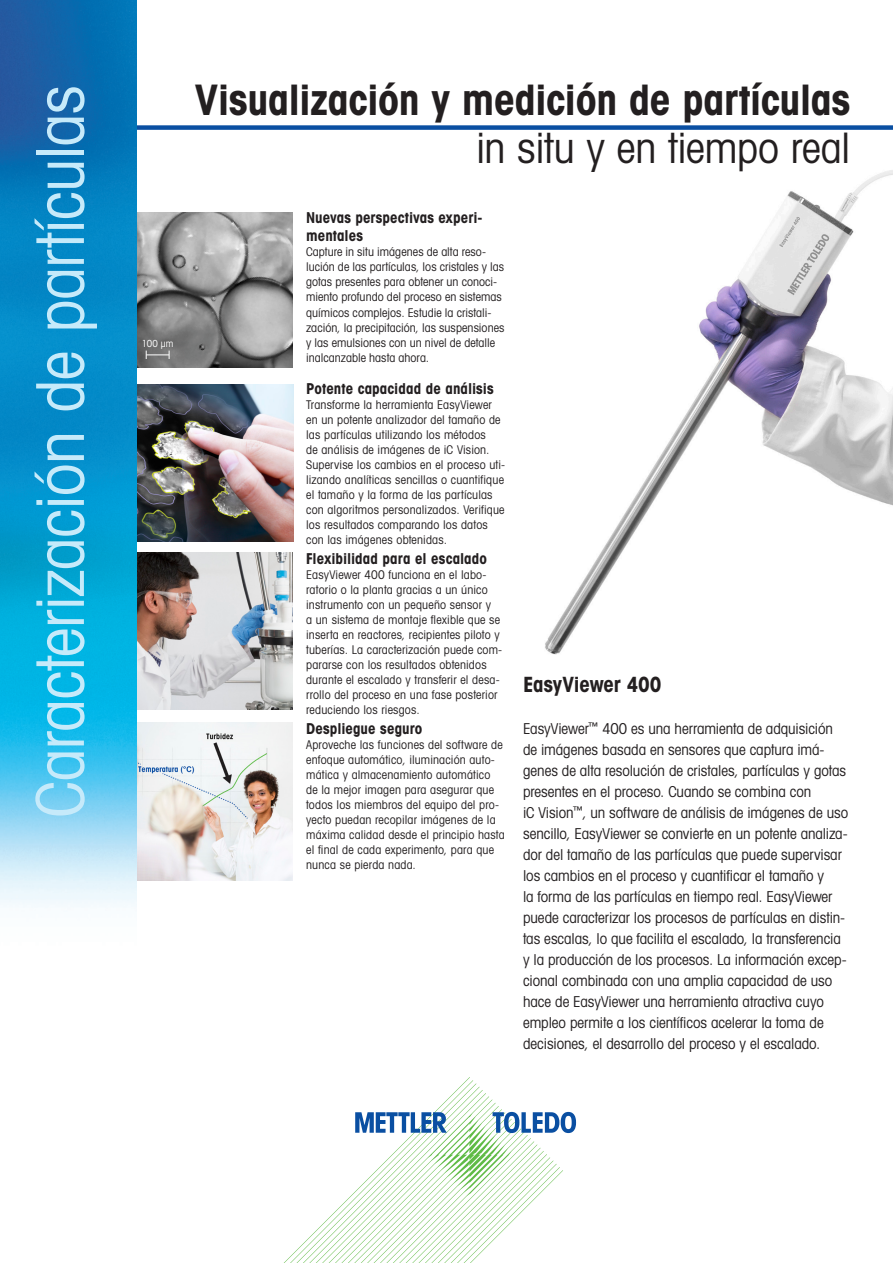
<style>
.page{position:relative;width:893px;height:1263px;background:#fff}
.page>*{position:absolute;margin:0;border:0;box-sizing:border-box;transform-origin:0 0}
.t1{font:66px "Avant Gardefor MT Bk";letter-spacing:-.015em;color:#c6eafa}
._02_2_headline_book{font:42px/48px "Avant Gardefor MT Bd";letter-spacing:-.01em;color:#231f20;text-align:right}
._03_subhead_14_pt{font:21px "Avant Gardefor MT Bd";letter-spacing:-.01em;color:#231f20}
._04_running_text_10_14_pt{font:15px/21px "Avant Gardefor MT Bk";letter-spacing:-.005em;color:#231f20}
.Bildlegende_linksbündig{font:15px "Avant Gardefor MT Bd";letter-spacing:.005em;color:#231f20}
._12_Running_Subhead_10_14{font:15px/18px "Avant Gardefor MT Bd";color:#231f20}
.Lauf10_14{font:15px "Avant Gardefor MT Bd";letter-spacing:.005em;color:#231f20}
.Lauf10_14-2{font:12px/15px "Avant Gardefor MT Bk";letter-spacing:.015em;color:#231f20}
._14_Captions_8_10{font:12px/15px "Avant Gardefor MT Bk";letter-spacing:.005em;color:#231f20}
.t2{font:9.75px "Avant Gardefor MT Bk";color:#fff}
.s1{font-family:"Avant Gardefor MT Bk"}
</style>
<div class="page">
<img style="left:545px;top:170px;width:348px;height:485px">
<img style="left:136px;top:723px;width:156px;height:157px">
<img style="left:136px;top:384px;width:157px;height:157px">
<img style="left:136px;top:213px;width:156px;height:155px">
<img style="left:136px;top:552px;width:156px;height:157px">
<div style="left:111px;top:125px;width:782px;height:5px;background:#0a4fa2"></div>
<img style="left:0;top:0;width:136px;height:908px">
<svg style="left:284px;top:1077px;width:292px;height:186px"></svg>
<div style="left:150px;top:333px;width:44px;height:33px;background:#231f20;opacity:.75"></div>
<svg style="left:146px;top:351px;width:24px;height:8px"></svg>
<p class="t1" style="left:19px;top:817px;width:734px;rotate:-90deg">Caracterización de partículas</p>
<p class="t2" style="left:142px;top:338px;width:33px">100 µm</p>
<p class="_02_2_headline_book" style="left:195px;top:75px;width:657px">Visualización y medición de partículas <span class="s1">in situ y en tiempo real</span></p>
<p class="_12_Running_Subhead_10_14" style="left:306px;top:209px;width:178px">Nuevas perspectivas experi&shy;mentales</p>
<p class="_14_Captions_8_10" style="left:306px;top:244px;width:200px">Capture in situ imágenes de alta reso&shy;lución de las partículas, los cristales y las gotas presentes para obtener un conoci&shy;miento profundo del proceso en sistemas químicos complejos. Estudie la cristali&shy;zación, la precipitación, las suspensiones y las emulsiones con un nivel de detalle inalcanzable hasta ahora.</p>
<p class="Bildlegende_linksbündig" style="left:306px;top:379px;width:189px">Potente capacidad de análisis</p>
<p class="Lauf10_14-2" style="left:306px;top:396px;width:201px">Transforme la herramienta EasyViewer en un potente analizador del tamaño de las partículas utilizando los métodos<br>de análisis de imágenes de iC Vision.<br>Supervise los cambios en el proceso uti&shy;lizando analíticas sencillas o cuantifique el tamaño y la forma de las partículas con algoritmos personalizados. Verifique los resultados comparando los datos con las imágenes obtenidas.</p>
<p class="Bildlegende_linksbündig" style="left:306px;top:549px;width:182px">Flexibilidad para el escalado</p>
<p class="Lauf10_14-2" style="left:306px;top:567px;width:198px">EasyViewer 400 funciona en el labo&shy;ratorio o la planta gracias a un único instrumento con un pequeño sensor y<br>a un sistema de montaje flexible que se inserta en reactores, recipientes piloto y tuberías. La caracterización puede com&shy;pararse con los resultados obtenidos durante el escalado y transferir el desa&shy;rrollo del proceso en una fase posterior reduciendo los riesgos.</p>
<p class="Lauf10_14" style="left:306px;top:719px;width:118px">Despliegue seguro</p>
<p class="Lauf10_14-2" style="left:306px;top:737px;width:200px">Aproveche las funciones del software de enfoque automático, iluminación auto&shy;mática y almacenamiento automático de la mejor imagen para asegurar que todos los miembros del equipo del pro&shy;yecto puedan recopilar imágenes de la máxima calidad desde el principio hasta el final de cada experimento, para que nunca se pierda nada.</p>
<p class="_03_subhead_14_pt" style="left:523px;top:671px;width:140px">EasyViewer 400</p>
<p class="_04_running_text_10_14_pt" style="left:523px;top:718px;width:327px">EasyViewer<sup>™</sup> 400 es una herramienta de adquisición de imágenes basada en sensores que captura imá&shy;genes de alta resolución de cristales, partículas y gotas presentes en el proceso. Cuando se combina con<br>iC Vision<sup>™</sup>, un software de análisis de imágenes de uso sencillo, EasyViewer se convierte en un potente analiza&shy;dor del tamaño de las partículas que puede supervisar los cambios en el proceso y cuantificar el tamaño y<br>la forma de las partículas en tiempo real. EasyViewer puede caracterizar los procesos de partículas en distin&shy;tas escalas, lo que facilita el escalado, la transferencia y la producción de los procesos. La información excep&shy;cional combinada con una amplia capacidad de uso hace de EasyViewer una herramienta atractiva cuyo empleo permite a los científicos acelerar la toma de decisiones, el desarrollo del proceso y el escalado.</p>
</div>
